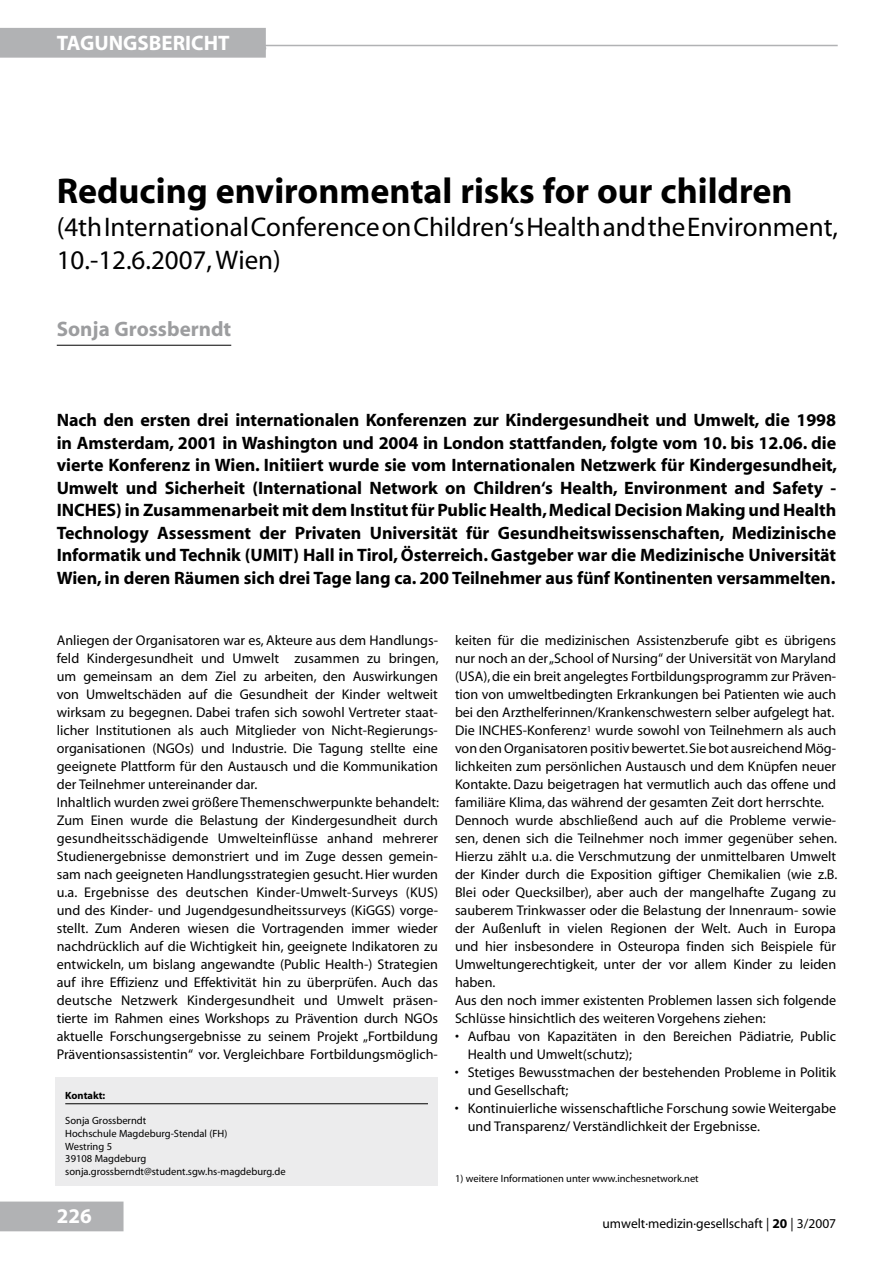
<style>
.page{position:relative;width:893px;height:1263px;background:#fff}
.page>*{position:absolute;margin:0;border:0;box-sizing:border-box;transform-origin:0 0}
.t1{font:700 36px "Myriad";color:#000}
.t2{font:27px/33px "Myriad";color:#000}
.t3{font:700 21px "Myriad";color:#fff}
.t4{font:700 21px "Myriad";color:#9c9d9f}
.t5{font:700 18px/22.5px "Myriad";letter-spacing:-.005em;color:#000;text-align:justify}
.t6{font:14.1px/18px "Myriad";color:#000}
.t7{font:13.5px "Myriad";color:#000}
.t8{font:10.5px/12.6px "Myriad";color:#000}
.t9{font:700 10.5px "Myriad";color:#000}
.s1{color:#b1b2b4}
.s2{font-weight:700}
</style>
<div class="page">
<hr style="left:55px;top:45px;width:783px;height:1px;background:#b1b2b4">
<div style="left:0;top:1201px;width:124px;height:30px;background:#b1b2b4"></div>
<div style="left:0;top:28px;width:266px;height:30px;background:#b1b2b4"></div>
<hr style="left:57px;top:345px;width:174px;height:1px;background:#000">
<div style="left:55px;top:1077px;width:383px;height:108px;background:#ececed"></div>
<hr style="left:65px;top:1103px;width:363px;height:1px;background:#000">
<h3 class="t3" style="left:57px;top:32px;width:212px">tagu ngsbericht <span class="s1">......</span></h3>
<h1 class="t1" style="left:57px;top:172px;width:737px">Reducing environmental risks for our children</h1>
<h2 class="t2" style="left:57px;top:211px;width:783px">(4th International Conference on Children‘s Health and the Environment,<br>10.-12.6.2007, Wien)</h2>
<h3 class="t4" style="left:57px;top:318px;width:176px">Sonja Grossberndt</h3>
<p class="t5" style="left:57px;top:410px;width:782px">Nach den ersten drei internationalen Konferenzen zur Kindergesundheit und Umwelt, die 1998 in Amsterdam, 2001 in Washington und 2004 in London stattfanden, folgte vom 10. bis 12.06. die vierte Konferenz in Wien. Initiiert wurde sie vom Internationalen Netzwerk für Kindergesundheit, Um-welt und Sicherheit (International Network on Children‘s Health, Environment and Safety - INCHE</p>
<p class="t5" style="left:57px;top:500px;width:781px;text-indent:50px">S) in Zusammenarbeit mit dem Institut für Public Health, Medical Decision Making und Health Technology Assessment der Privaten Universität für Gesundheitswissenschaften, Medizinische In-for-matik und Technik (UMIT) Hall in Tirol, Österreich. Gastgeber war die Medizinische Universität Wien, in deren Räumen sich drei Tage lang ca. 200 Teilnehmer aus fünf Kontinenten versammelten.</p>
<p class="t6" style="left:57px;top:632px;width:384px">Anliegen der Organisatoren war es, Akteure aus dem Handlungs&shy;feld Kindergesundheit und Umwelt zusammen zu bringen, um gemeinsam an dem Ziel zu arbeiten, den Auswirkungen von Umweltschäden auf die Gesundheit der Kinder weltweit wirksam zu begegnen. Dabei trafen sich sowohl Vertreter staat&shy;licher Institutionen als auch Mitglieder von Nicht-Regierungs&shy;organisationen (NGOs) und Industrie. Die Tagung stellte eine geeignete Plattform für den Austausch und die Kommunikation der Teilnehmer untereinander dar.<br>Inhaltlich wurden zwei größere Themenschwerpunkte behandelt:<br>Zum Einen wurde die Belastung der Kindergesundheit durch gesundheitsschädigende Umwelteinflüsse anhand mehrerer Studienergebnisse demonstriert und im Zuge dessen gemein&shy;sam nach geeigneten Handlungsstrategien gesucht. Hier wurden u.a. Ergebnisse des deutschen Kinder-Umwelt-Surveys (KUS) und des Kinder- und Jugendgesundheitssurveys (KiGGS) vorge&shy;stellt. Zum Anderen wiesen die Vortragenden immer wieder nach-drücklich auf die Wichtigkeit hin, geeignete Indikatoren zu ent-wickeln, um bislang angewandte (Public Health-) Strategien auf ihre Effizienz und Effektivität hin zu überprüfen. Auch das deutsche Netzwerk Kindergesundheit und Umwelt präsen&shy;tierte im Rahmen eines Workshops zu Prävention durch NGOs aktuelle Forschungsergebnisse zu seinem Projekt „Fortbildung Präventionsassistentin“ vor. Vergleichbare Fortbildungsmöglich-</p>
<p class="t6" style="left:455px;top:632px;width:384px">keiten für die medizinischen Assistenzberufe gibt es übrigens nur noch an der „School of Nursing“ der Universität von Maryland (USA), die ein breit angelegtes Fortbildungsprogramm zur Prä-ven&shy;tion von umweltbedingten Erkrankungen bei Patienten wie auch bei den Arzthelferinnen/Krankenschwestern selber aufgelegt hat.<br>Die INCHES-Konferenz<sup>1</sup> wurde sowohl von Teilnehmern als auch von den Organisatoren positiv bewertet. Sie bot ausreichend Mög&shy;lich- keiten zum persönlichen Austausch und dem Knüpfen neuer Kontakte. Dazu beigetragen hat vermutlich auch das offene und familiäre Klima, das während der gesamten Zeit dort herrschte.<br>Dennoch wurde abschließend auch auf die Probleme verwie&shy;sen, denen sich die Teilnehmer noch immer gegenüber sehen.<br>Hier-zu zählt u.a. die Verschmutzung der unmittelbaren Umwelt der Kinder durch die Exposition giftiger Chemikalien (wie z.B.<br>Blei oder Quecksilber), aber auch der mangelhafte Zugang zu sauberem Trinkwasser oder die Belastung der Innenraum- sowie der Außenluft in vielen Regionen der Welt. Auch in Europa und hier insbesondere in Osteuropa finden sich Beispiele für Umweltungerechtigkeit, unter der vor allem Kinder zu leiden haben.<br>Aus den noch immer existenten Problemen lassen sich folgende Schlüsse hinsichtlich des weiteren Vorgehens ziehen:</p>
<p class="t6" style="left:468px;top:1028px;width:370px;text-indent:-13px">• Aufbau von Kapazitäten in den Bereichen Pädiatrie, Public<br>Health und Umwelt(schutz);</p>
<p class="t6" style="left:468px;top:1064px;width:370px;text-indent:-13px">• Stetiges Bewusstmachen der bestehenden Probleme in Politik und Gesellschaft;</p>
<p class="t6" style="left:468px;top:1100px;width:370px;text-indent:-13px">• Kontinuierliche wissenschaftliche Forschung sowie Weitergabe und Transparenz/ Verständlichkeit der Ergebnisse.</p>
<p class="t9" style="left:65px;top:1090px;width:42px">Kontakt:</p>
<p class="t8" style="left:65px;top:1115px;width:222px">Sonja Grossberndt<br>Hochschule Magdeburg-Stendal (FH)<br>Westring 5<br>39108 Magdeburg sonja.grossberndt@student.sgw.hs-magdeburg.de</p>
<p class="t8" style="left:455px;top:1173px;width:245px">1) weitere Informationen unter www.inchesnetwork.net</p>
<p class="t7" style="left:602px;top:1216px;width:235px">umwelt·medizin·gesellschaft | <span class="s2">20</span> | 3/2007</p>
</div>
